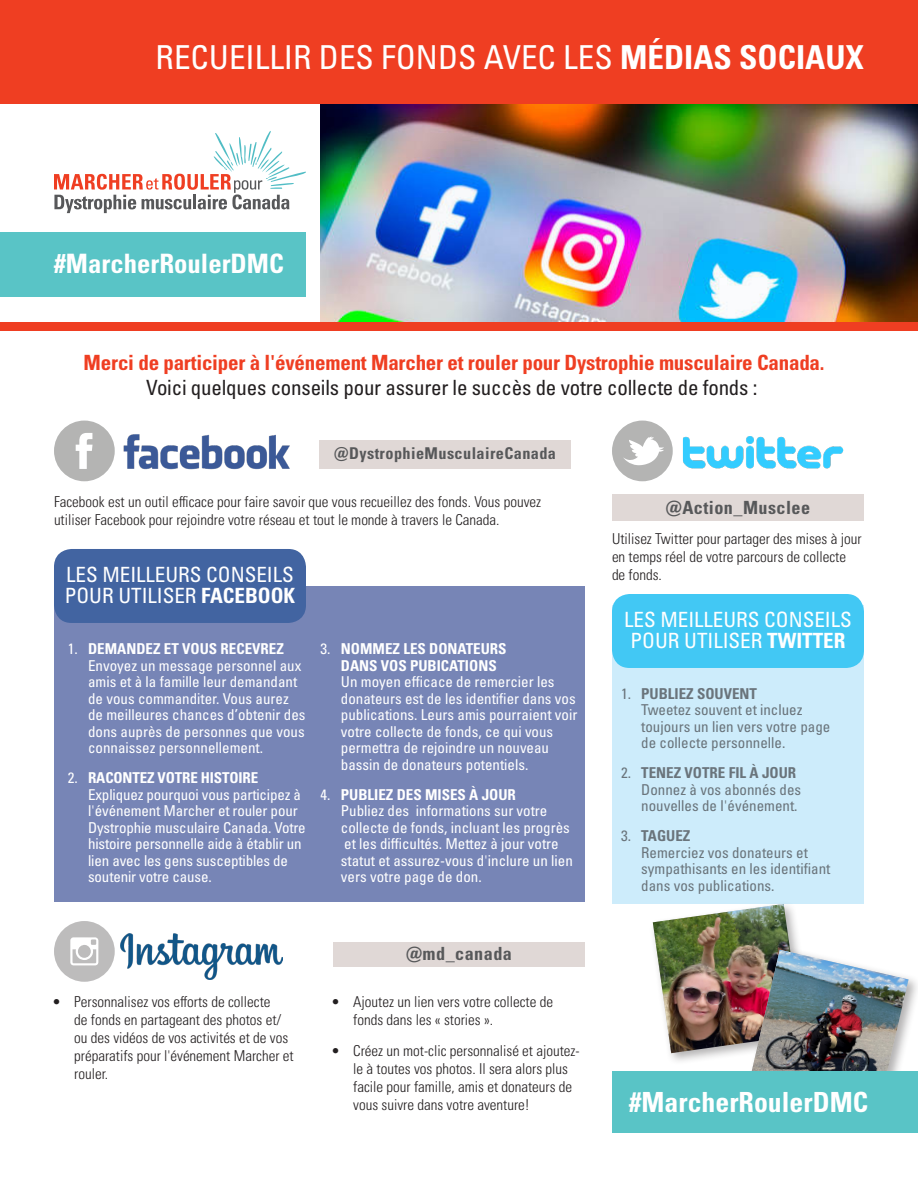
<style>
.page{position:relative;width:918px;height:1188px;background:#fff}
.page>*{position:absolute;margin:0;border:0;box-sizing:border-box;transform-origin:0 0}
.t1{font:condensed 33px "Univers LT Pro";color:#fff}
.t2{font:700 condensed 27.75px "Univers LT Pro";color:#fff}
.t3{font:700 condensed 26.7px "Univers LT Pro";color:#fff}
.t4{font:700 condensed 21px/25.5px "Univers LT Pro";letter-spacing:-.01em;color:#ef3e22;text-align:center}
.t5{font:condensed 21px/21px "Univers LT Pro";color:#fff;text-align:center}
.t6{font:700 condensed 18.15px "Univers LT Pro";letter-spacing:.025em;color:#57585a}
.t7{font:700 condensed 16.2px "Univers LT Pro";letter-spacing:.025em;color:#57585a}
.t8{font:condensed 15px/16.5px "Univers LT Pro";color:#fff}
.t9{font:300 condensed 15px/18px "Univers LT Pro";color:#231f20}
.t10{font:condensed 15px/16.5px "Univers LT Pro";color:#6a747b}
.s1{font-weight:700}
.s2{font-weight:400;color:#231f20}
.s3{font-weight:400}
</style>
<div class="page">
<img style="left:321px;top:103px;width:597px;height:219px">
<div style="left:0;top:0;width:918px;height:103px;background:#ef3e22"></div>
<svg style="left:612px;top:421px;width:61px;height:60px"></svg>
<img style="left:683px;top:436px;width:161px;height:33px">
<div style="left:612px;top:495px;width:252px;height:26px;background:#e0d8d6"></div>
<svg style="left:54px;top:921px;width:61px;height:61px"></svg>
<img style="left:121px;top:934px;width:161px;height:45px">
<div style="left:333px;top:943px;width:252px;height:24px;background:#e0d8d6"></div>
<svg style="left:54px;top:421px;width:61px;height:60px"></svg>
<img style="left:123px;top:434px;width:167px;height:35px">
<div style="left:320px;top:440px;width:252px;height:29px;background:#e0d8d6"></div>
<div style="left:612px;top:605px;width:252px;height:299px;background:#cdecfb"></div>
<div style="left:612px;top:594px;width:252px;height:74px;background:#42c8f4;border-radius:18px"></div>
<div style="left:0;top:322px;width:918px;height:8px;background:#ef3e22"></div>
<div style="left:649px;top:900px;width:165px;height:166px;background:#231f20;opacity:.35"></div>
<div style="left:746px;top:946px;width:172px;height:175px;background:#231f20;opacity:.35"></div>
<img style="left:653px;top:904px;width:256px;height:167px">
<img style="left:750px;top:950px;width:159px;height:121px">
<div style="left:612px;top:1071px;width:306px;height:61px;background:#59c4c6"></div>
<div style="left:54px;top:586px;width:531px;height:315px;background:#7785b6"></div>
<div style="left:54px;top:549px;width:252px;height:74px;background:#4264a1;border-radius:18px"></div>
<div style="left:0;top:232px;width:306px;height:65px;background:#59c4c6"></div>
<svg style="left:54px;top:131px;width:252px;height:82px"></svg>
<p class="t1" style="left:156px;top:36px;width:710px">RECUEILLIR DES FONDS AVEC LES <span class="s1">MÉDIAS SOCIAUX</span></p>
<p class="t3" style="left:54px;top:247px;width:232px">#MarcherRoulerDMC</p>
<p class="t4" style="left:84px;top:349px;width:742px">Merci de participer à l'événement Marcher et rouler pour Dystrophie musculaire Canada.<br><span class="s2">Voici quelques conseils pour assurer le succès de votre collecte de fonds :</span></p>
<p class="t7" style="left:334px;top:443px;width:223px">@DystrophieMusculaireCanada</p>
<p class="t9" style="left:54px;top:491px;width:489px">Facebook est un outil efficace pour faire savoir que vous recueillez des fonds. Vous pouvez utiliser Facebook pour rejoindre votre réseau et tout le monde à travers le Canada.</p>
<p class="t5" style="left:65px;top:564px;width:232px;text-align:left">LES MEILLEURS CONSEILS<br>POUR UTILISER <span class="s1">FACEBOOK</span></p>
<p class="t8" style="left:88px;top:640px;width:219px;text-indent:-20px">1. <span class="s1">DEMANDEZ ET VOUS RECEVREZ<br></span>Envoyez un message personnel aux amis et à la famille leur demandant de vous commanditer. Vous aurez de meilleures chances d’obtenir des dons auprès de personnes que vous connaissez personnellement.</p>
<p class="t8" style="left:88px;top:769px;width:219px;text-indent:-20px">2. <span class="s1">RACONTEZ VOTRE HISTOIRE </span>Expliquez pourquoi vous participez à l'événement Marcher et rouler pour Dystrophie musculaire Canada. Votre histoire personnelle aide à établir un lien avec les gens susceptibles de soutenir votre cause.</p>
<p class="t8" style="left:341px;top:640px;width:238px;text-indent:-20px">3. <span class="s1">NOMMEZ LES DONATEURS<br>DANS VOS PUBICATIONS<br></span>Un moyen efficace de remercier les donateurs est de les identifier dans vos publications. Leurs amis pourraient voir votre collecte de fonds, ce qui vous permettra de rejoindre un nouveau bassin de donateurs potentiels.</p>
<p class="t8" style="left:341px;top:786px;width:234px;text-indent:-20px">4. <span class="s1">PUBLIEZ DES MISES À JOUR<br></span>Publiez des informations sur votre collecte de fonds, incluant les progrès et les difficultés. Mettez à jour votre statut et assurez-vous d'inclure un lien vers votre page de don.</p>
<p class="t9" style="left:74px;top:991px;width:221px;text-indent:-20px"><span class="s3">•</span> Personnalisez vos efforts de collecte<br>de fonds en partageant des photos et/ ou des vidéos de vos activités et de vos préparatifs pour l'événement Marcher et rouler.</p>
<p class="t6" style="left:406px;top:943px;width:107px">@md_canada</p>
<p class="t9" style="left:353px;top:991px;width:201px;text-indent:-20px"><span class="s3">•</span> Ajoutez un lien vers votre collecte de fonds dans les « stories ».</p>
<p class="t9" style="left:353px;top:1041px;width:228px;text-indent:-20px"><span class="s3">•</span> Créez un mot-clic personnalisé et ajoutez&shy;le à toutes vos photos. Il sera alors plus facile pour famille, amis et donateurs de vous suivre dans votre aventure!</p>
<p class="t6" style="left:666px;top:496px;width:146px">@Action_Musclee</p>
<p class="t9" style="left:612px;top:529px;width:251px">Utilisez Twitter pour partager des mises à jour en temps réel de votre parcours de collecte de fonds.</p>
<p class="t5" style="left:624px;top:609px;width:229px">LES MEILLEURS CONSEILS<br>POUR UTILISER <span class="s1">TWITTER</span></p>
<p class="t10" style="left:641px;top:685px;width:191px;text-indent:-20px">1. <span class="s1">PUBLIEZ SOUVENT<br></span>Tweetez souvent et incluez toujours un lien vers votre page de collecte personnelle.</p>
<p class="t10" style="left:641px;top:764px;width:161px;text-indent:-20px">2. <span class="s1">TENEZ VOTRE FIL À JOUR<br></span>Donnez à vos abonnés des nouvelles de l'événement.</p>
<p class="t10" style="left:641px;top:827px;width:191px;text-indent:-20px">3. <span class="s1">TAGUEZ<br></span>Remerciez vos donateurs et sympathisants en les identifiant dans vos publications.</p>
<p class="t2" style="left:629px;top:1085px;width:241px">#MarcherRoulerDMC</p>
</div>
